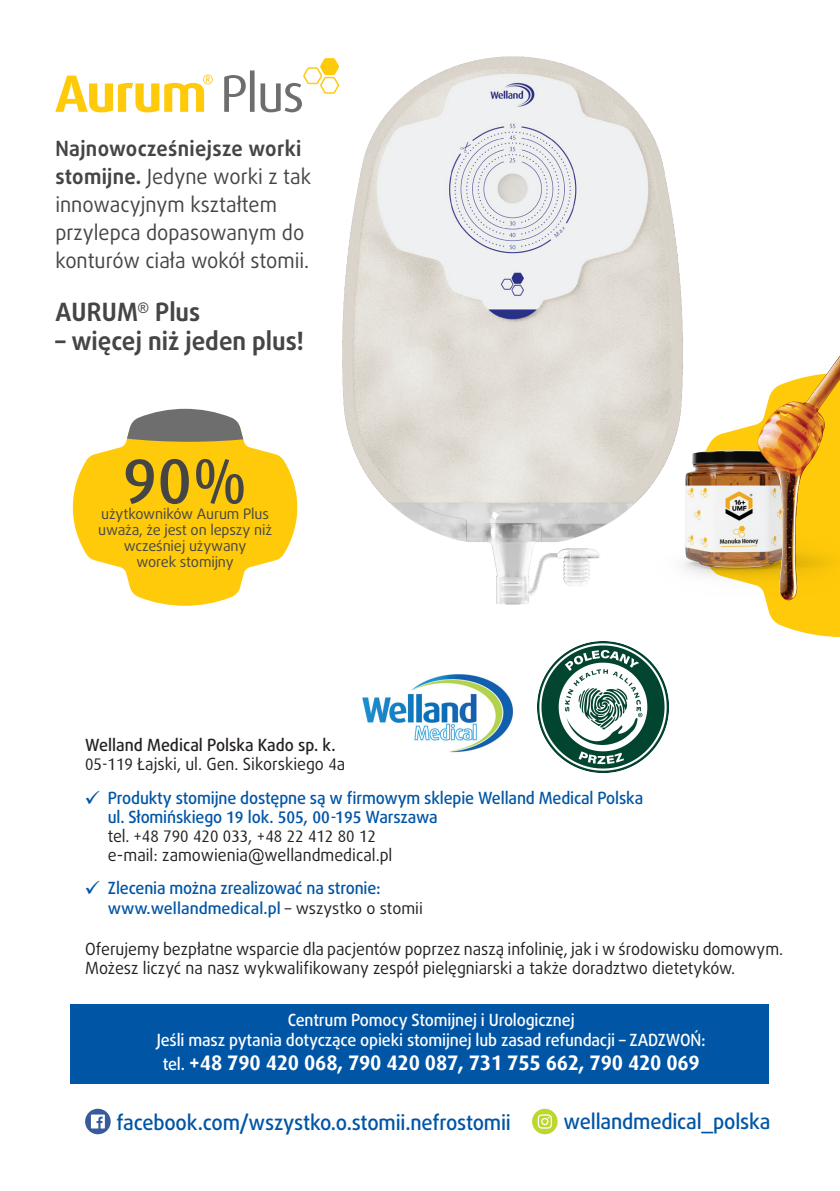
<style>
.page{position:relative;width:840px;height:1191px;background:#fff}
.page>*{position:absolute;margin:0;border:0;box-sizing:border-box;transform-origin:0 0}
.t1{font:500 63.6px "Dax";color:#464546}
.t2{font:700 25.2px "Daxline Pro";color:#464546;scale:.95 1}
.t3{font:21px/28px "Daxline Pro";color:#464546;scale:.95 1}
.t4{font:500 21px "Daxline Pro";letter-spacing:-.01em;color:#0155a5;scale:.95 1}
.t5{font:700 21px "Dax";letter-spacing:-.01em;color:#fff;scale:.95 1}
.t6{font:20px "X Cryption";color:#0155a5}
.t7{font:16.8px/19.2px "Daxline Pro";color:#231f20;scale:.95 1}
.t8{font:500 16.8px/19.2px "Daxline Pro";letter-spacing:-.01em;color:#0155a5;scale:.95 1}
.t9{font:500 16.8px/19.2px "Daxline Pro";letter-spacing:-.01em;color:#fff;text-align:center;scale:.95 1}
.t10{font:500 16.8px/19.2px "Daxline Pro";color:#231f20;scale:.95 1}
.t11{font:16.8px "Dax";color:#231f20;scale:.95 1}
.t12{font:500 16px "Daxline Pro";color:#0155a5}
.t13{font:14.4px/16px "Daxline Pro";letter-spacing:-.01em;color:#464546;text-align:center}
.s1{font-weight:700}
.s2{font-family:"Dax";font-weight:400}
.s3{font-weight:400}
.s4{font-family:"Dax"}
.s5{font-family:"Daxline Pro"}
.s6{font-weight:400;color:#231f20}
.s7{font-family:"Daxline Pro";font-weight:500;font-size:16.8px}
</style>
<div class="page">
<svg style="left:791px;top:629px;width:48px;height:8px"></svg>
<img style="left:769px;top:371px;width:70px;height:258px">
<img style="left:829px;top:357px;width:10px;height:14px">
<svg style="left:55px;top:75px;width:152px;height:37px"></svg>
<svg style="left:85px;top:1108px;width:26px;height:26px"></svg>
<svg style="left:91px;top:1114px;width:14px;height:14px"></svg>
<svg style="left:531px;top:1108px;width:26px;height:26px"></svg>
<svg style="left:537px;top:1114px;width:14px;height:14px"></svg>
<div style="left:71px;top:1003px;width:697px;height:80px;background:#0155a5"></div>
<svg style="left:72px;top:442px;width:135px;height:164px;fill:#feca0a"></svg>
<svg style="left:126px;top:409px;width:81px;height:33px;background:#85837e"></svg>
<img style="left:207px;top:56px;width:610px;height:558px">
<img style="left:362px;top:674px;width:151px;height:79px">
<img style="left:537px;top:641px;width:131px;height:131px">
<p class="t3" style="left:55px;top:135px;width:270px"><span class="s1">Najnowocześniejsze worki stomijne.</span> Jedyne worki z tak innowacyjnym kształtem przylepca dopasowanym do konturów ciała wokół stomii.</p>
<h2 class="t2" style="left:55px;top:295px;width:154px">AURUM<sup>R</sup> Plus</h2>
<h2 class="t2" style="left:55px;top:324px;width:263px">– więcej niż jeden plus!</h2>
<h1 class="t1" style="left:122px;top:446px;width:127px">90%</h1>
<p class="t13" style="left:98px;top:522px;width:175px">uważa, że jest on lepszy niż wcześniej używany<br>worek stomijny</p>
<p class="t13" style="left:101px;top:506px;width:169px">użytkowników Aurum Plus</p>
<p class="t10" style="left:85px;top:735px;width:275px">Welland Medical Polska Kado sp. k.<br><span class="s2">05-119</span> <span class="s3">Łajski, ul. Gen. Sikorskiego</span> <span class="s2">4</span><span class="s3">a</span></p>
<p class="t8" style="left:108px;top:788px;width:564px">Produkty stomijne dostępne są w firmowym sklepie Welland Medical Polska ul. Słomińskiego <span class="s4">19</span> lok. <span class="s4">505, 00-195</span> Warszawa</p>
<p class="t11" style="left:108px;top:827px;width:284px"><span class="s5">tel.</span> +48 790 420 033, +48 22 412 80 12</p>
<p class="t7" style="left:108px;top:845px;width:301px">e-mail: zamowienia@wellandmedical.pl</p>
<p class="t8" style="left:108px;top:879px;width:289px">Zlecenia można zrealizować na stronie:</p>
<p class="t12" style="left:108px;top:897px;width:316px">www.wellandmedical.pl <span class="s6">– wszystko o stomii</span></p>
<p class="t6" style="left:85px;top:787px;width:17px">V</p>
<p class="t6" style="left:85px;top:877px;width:17px">V</p>
<p class="t7" style="left:85px;top:939px;width:735px">Oferujemy bezpłatne wsparcie dla pacjentów poprzez naszą infolinię, jak i w środowisku domowym.<br>Możesz liczyć na nasz wykwalifikowany zespół pielęgniarski a także doradztwo dietetyków.</p>
<p class="t9" style="left:157px;top:1010px;width:579px">Centrum Pomocy Stomijnej i Urologicznej<br>Jeśli masz pytania dotyczące opieki stomijnej lub zasad refundacji – ZADZWOŃ:</p>
<p class="t5" style="left:163px;top:1050px;width:566px"><span class="s7">tel.</span> +48 790 420 068, 790 420 087, 731 755 662, 790 420 069</p>
<p class="t4" style="left:117px;top:1108px;width:416px">facebook.com/wszystko.o.stomii.nefrostomii</p>
<p class="t4" style="left:563px;top:1107px;width:219px">wellandmedical_polska</p>
</div>
